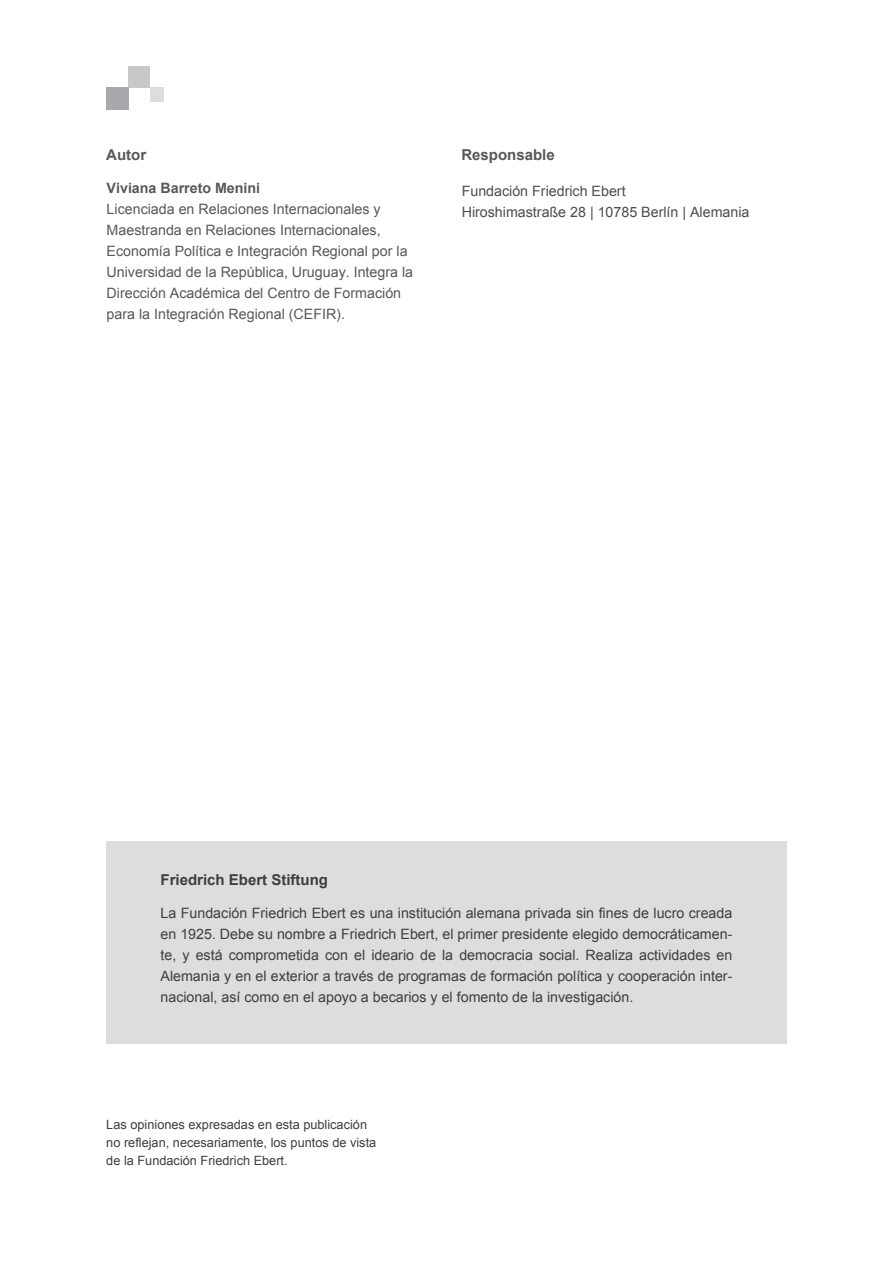
<style>
.page{position:relative;width:893px;height:1263px;background:#fff}
.page>*{position:absolute;margin:0;border:0;box-sizing:border-box;transform-origin:0 0}
.t1{font:700 15px "Arial";color:#3e3e3f}
.t2{font:700 15px "Arial";color:#57585a}
.t3{font:14.25px/21px "Arial";color:#3e3e3f;text-align:justify}
.t4{font:14.25px/21px "Arial";color:#57585a}
.t5{font:14.25px/21px "Arial";color:#4b4c4d}
.t6{font:700 14.25px "Arial";color:#57585a}
.t7{font:12.75px/18px "Arial";color:#3e3e3f}
.s1{font-style:inherit}
</style>
<div class="page">
<div style="left:129px;top:66px;width:21px;height:21px;background:#c7c8ca"></div>
<div style="left:150px;top:87px;width:14px;height:15px;background:#dcdddf"></div>
<div style="left:106px;top:87px;width:23px;height:22px;background:#a8a9ad"></div>
<div style="left:106px;top:840px;width:681px;height:203px;background:#dcdddf"></div>
<p class="t2" style="left:106px;top:144px;width:41px"><span class="s1">A</span>utor</p>
<p class="t2" style="left:461px;top:144px;width:95px"><span class="s1">R</span>esponsable</p>
<p class="t6" style="left:107px;top:179px;width:155px">Viviana Barreto Menini</p>
<p class="t4" style="left:107px;top:199px;width:308px">Licenciada en Relaciones Internacionales y Maestranda en Relaciones Internacionales, Economía Política e Integración Regional por la Universidad de la República, Uruguay. Integra la Dirección Académica del Centro de Formación para la Integración Regional (CEFIR).</p>
<p class="t5" style="left:462px;top:181px;width:289px">Fundación Friedrich Ebert<br>Hiroshimastraße 28 | 10785 Berl<span class="s1">í</span>n | <span class="s1">Alemania</span></p>
<p class="t1" style="left:161px;top:870px;width:169px">Friedrich Ebert Stiftung</p>
<p class="t3" style="left:161px;top:903px;width:573px">La Fundación Friedrich Ebert es una institución alemana privada sin fines de lucro creada en 1925. Debe su nombre a Friedrich Ebert, el primer presidente elegido democráticamen&shy;te, y está comprometida con el ideario de la democracia social. Realiza actividades en Alemania y en el exterior a través de programas de formación política y cooperación inter&shy;nacional, así como en el apoyo a becarios y el fomento de la investigación.</p>
<p class="t7" style="left:106px;top:1116px;width:272px">Las opiniones expresadas en esta publicación no reflejan, necesariamente, los puntos de vista de la Fundación Friedrich Ebert.</p>
</div>
